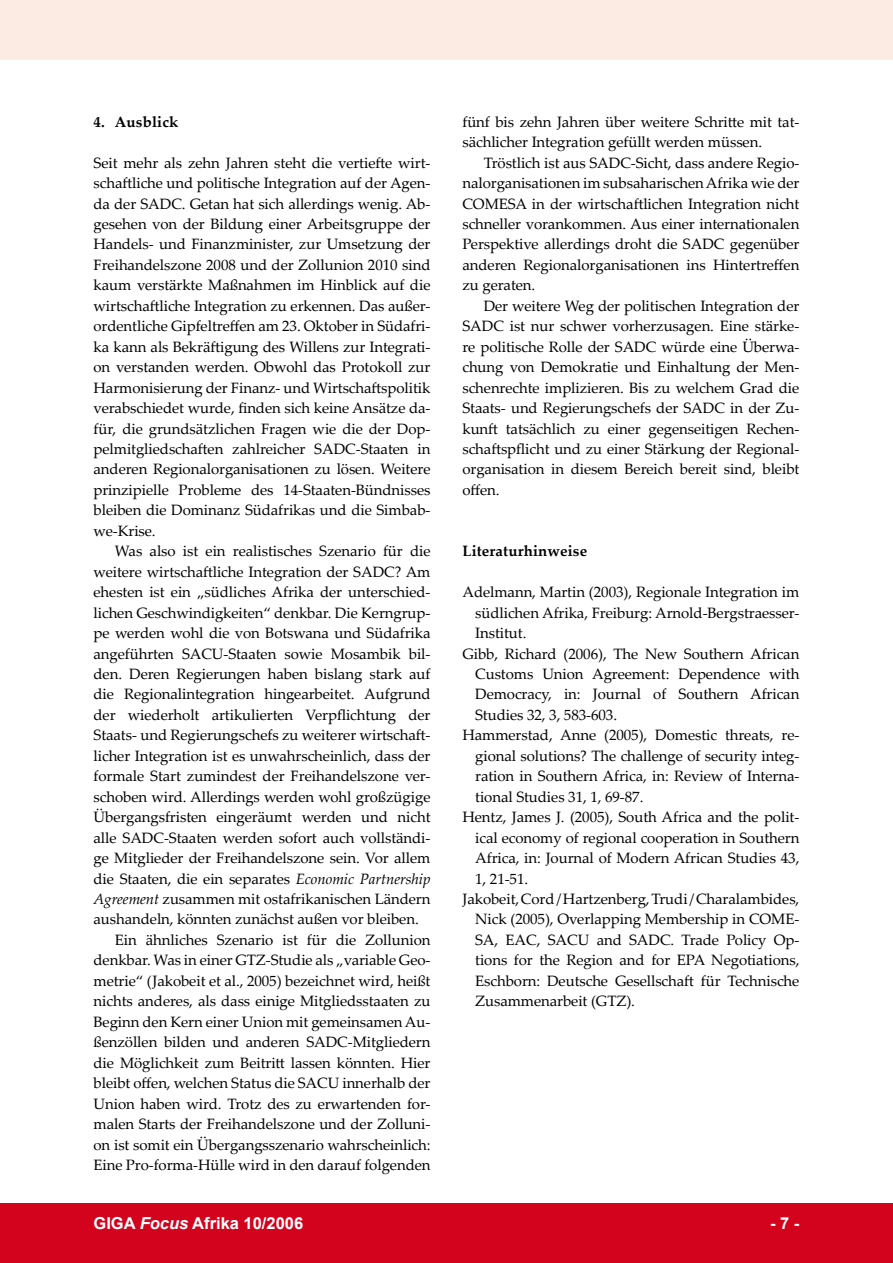
<style>
.page{position:relative;width:893px;height:1263px;background:#fff}
.page>*{position:absolute;margin:0;border:0;box-sizing:border-box;transform-origin:0 0}
.t1{font:700 16.5px "Arial";color:#fff}
.t2{font:15px/20.4px "Palatino Linotype";letter-spacing:-.005em;color:#000;text-align:justify}
.t3{font:700 15px "Palatino Linotype";letter-spacing:.01em;color:#000}
.s1{font-style:italic}
</style>
<div class="page">
<div style="left:0;top:1203px;width:893px;height:60px;background:#d3021d"></div>
<div style="left:0;top:0;width:893px;height:60px;background:#fbebe3"></div>
<p class="t3" style="left:94px;top:111px;width:86px">4. Ausblick</p>
<p class="t2" style="left:94px;top:152px;width:338px">Seit mehr als zehn Jahren steht die vertiefte wirt&shy;schaftliche und politische Integration auf der Agen&shy;da der SADC. Getan hat sich allerdings wenig. Ab&shy;gesehen von der Bildung einer Arbeitsgruppe der Handels- und Finanzminister, zur Umsetzung der Freihandelszone 2008 und der Zollunion 2010 sind kaum verstärkte Maßnahmen im Hinblick auf die wirtschaftliche Integration zu erkennen. Das außer&shy;ordentliche Gipfeltreffen am 23. Oktober in Südafri&shy;ka kann als Bekräftigung des Willens zur Integrati&shy;on verstanden werden. Obwohl das Protokoll zur Harmonisierung der Finanz- und Wirtschaftspolitik verabschiedet wurde, finden sich keine Ansätze da&shy;für, die grundsätzlichen Fragen wie die der Dop&shy;pelmitgliedschaften zahlreicher SADC-Staaten in anderen Regionalorganisationen zu lösen. Weitere prinzipielle Probleme des 14-Staaten-Bündnisses bleiben die Dominanz Südafrikas und die Simbab&shy;we-Krise.</p>
<p class="t2" style="left:115px;top:540px;width:317px">Was also ist ein realistisches Szenario für die</p>
<p class="t2" style="left:94px;top:561px;width:338px">weitere wirtschaftliche Integration der SADC? Am</p>
<p class="t2" style="left:94px;top:581px;width:338px">ehesten ist ein „südliches Afrika der unterschied-</p>
<p class="t2" style="left:94px;top:602px;width:338px">lichen Geschwindigkeiten“ denkbar. Die Kerngrup-</p>
<p class="t2" style="left:94px;top:622px;width:339px">pe werden wohl die von Botswana und Südafrika</p>
<p class="t2" style="left:94px;top:643px;width:338px">angeführten SACU-Staaten sowie Mosambik bil-</p>
<p class="t2" style="left:94px;top:663px;width:338px">den. Deren Regierungen haben bislang stark auf</p>
<p class="t2" style="left:94px;top:684px;width:338px">die Regionalintegration hingearbeitet. Aufgrund</p>
<p class="t2" style="left:94px;top:704px;width:338px">der wiederholt artikulierten Verpflichtung der</p>
<p class="t2" style="left:94px;top:724px;width:338px">Staats- und Regierungschefs zu weiterer wirtschaft-</p>
<p class="t2" style="left:94px;top:745px;width:339px">licher Integration ist es unwahrscheinlich, dass der</p>
<p class="t2" style="left:94px;top:765px;width:338px">formale Start zumindest der Freihandelszone ver-</p>
<p class="t2" style="left:94px;top:786px;width:338px">schoben wird. Allerdings werden wohl großzügige</p>
<p class="t2" style="left:94px;top:806px;width:338px">Übergangsfristen eingeräumt werden und nicht</p>
<p class="t2" style="left:94px;top:827px;width:338px">alle SADC-Staaten werden sofort auch vollständi-</p>
<p class="t2" style="left:94px;top:847px;width:338px">ge Mitglieder der Freihandelszone sein. Vor allem</p>
<p class="t2" style="left:94px;top:868px;width:338px">die Staaten, die ein separates <span class="s1">Economic Partnership</span></p>
<p class="t2" style="left:94px;top:888px;width:338px"><span class="s1">Agreement</span> zusammen mit ostafrikanischen Ländern</p>
<p class="t2" style="left:94px;top:908px;width:327px">aushandeln, könnten zunächst außen vor bleiben.</p>
<p class="t2" style="left:115px;top:929px;width:317px">Ein ähnliches Szenario ist für die Zollunion</p>
<p class="t2" style="left:94px;top:949px;width:338px">denkbar. Was in einer GTZ-Studie als „variable Geo-</p>
<p class="t2" style="left:94px;top:970px;width:338px">metrie“ (Jakobeit et al., 2005) bezeichnet wird, heißt</p>
<p class="t2" style="left:94px;top:990px;width:338px">nichts anderes, als dass einige Mitgliedsstaaten zu</p>
<p class="t2" style="left:94px;top:1011px;width:338px">Beginn den Kern einer Union mit gemeinsamen Au-</p>
<p class="t2" style="left:94px;top:1031px;width:338px">ßenzöllen bilden und anderen SADC-Mitgliedern</p>
<p class="t2" style="left:94px;top:1052px;width:338px">die Möglichkeit zum Beitritt lassen könnten. Hier</p>
<p class="t2" style="left:94px;top:1072px;width:338px">bleibt offen, welchen Status die SACU innerhalb der</p>
<p class="t2" style="left:94px;top:1093px;width:338px">Union haben wird. Trotz des zu erwartenden for-</p>
<p class="t2" style="left:94px;top:1113px;width:338px">malen Starts der Freihandelszone und der Zolluni-</p>
<p class="t2" style="left:94px;top:1133px;width:338px">on ist somit ein Übergangsszenario wahrscheinlich:</p>
<p class="t2" style="left:94px;top:1154px;width:338px">Eine Pro-forma-Hülle wird in den darauf folgenden</p>
<p class="t2" style="left:462px;top:111px;width:338px">fünf bis zehn Jahren über weitere Schritte mit tat&shy;sächlicher Integration gefüllt werden müssen.</p>
<p class="t2" style="left:462px;top:152px;width:339px;text-indent:21px">Tröstlich ist aus SADC-Sicht, dass andere Regio&shy;nalorganisationen im subsaharischen Afrika wie der COMESA in der wirtschaftlichen Integration nicht schneller vorankommen. Aus einer internationalen Perspektive allerdings droht die SADC gegenüber anderen Regionalorganisationen ins Hintertreffen zu geraten.</p>
<p class="t2" style="left:462px;top:295px;width:338px;text-indent:21px">Der weitere Weg der politischen Integration der SADC ist nur schwer vorherzusagen. Eine stärke&shy;re politische Rolle der SADC würde eine Überwa&shy;chung von Demokratie und Einhaltung der Men&shy;schenrechte implizieren. Bis zu welchem Grad die Staats- und Regierungschefs der SADC in der Zu&shy;kunft tatsächlich zu einer gegenseitigen Rechen&shy;schaftspflicht und zu einer Stärkung der Regional&shy;organisation in diesem Bereich bereit sind, bleibt offen.</p>
<p class="t3" style="left:462px;top:540px;width:126px">Literaturhinweise</p>
<p class="t2" style="left:462px;top:581px;width:338px">Adelmann, Martin (2003), Regionale Integration im</p>
<p class="t2" style="left:475px;top:602px;width:326px">südlichen Afrika, Freiburg: Arnold-Bergstraesser-</p>
<p class="t2" style="left:475px;top:622px;width:53px">Institut.</p>
<p class="t2" style="left:462px;top:643px;width:338px">Gibb, Richard (2006), The New Southern African</p>
<p class="t2" style="left:475px;top:663px;width:326px">Customs Union Agreement: Dependence with</p>
<p class="t2" style="left:475px;top:684px;width:326px">Democracy, in: Journal of Southern African</p>
<p class="t2" style="left:475px;top:704px;width:143px">Studies 32, 3, 583-603.</p>
<p class="t2" style="left:462px;top:724px;width:338px">Hammerstad, Anne (2005), Domestic threats, re-</p>
<p class="t2" style="left:475px;top:745px;width:326px">gional solutions? The challenge of security integ-</p>
<p class="t2" style="left:475px;top:765px;width:325px">ration in Southern Africa, in: Review of Interna-</p>
<p class="t2" style="left:475px;top:786px;width:170px">tional Studies 31, 1, 69-87.</p>
<p class="t2" style="left:462px;top:806px;width:338px">Hentz, James J. (2005), South Africa and the polit-</p>
<p class="t2" style="left:475px;top:827px;width:326px">ical economy of regional cooperation in Southern</p>
<p class="t2" style="left:475px;top:847px;width:326px">Africa, in: Journal of Modern African Studies 43,</p>
<p class="t2" style="left:475px;top:868px;width:55px">1, 21-51.</p>
<p class="t2" style="left:462px;top:888px;width:338px">Jakobeit, Cord / Hartzenberg, Trudi / Charalambides,</p>
<p class="t2" style="left:475px;top:908px;width:325px">Nick (2005), Overlapping Membership in COME-</p>
<p class="t2" style="left:475px;top:929px;width:325px">SA, EAC, SACU and SADC. Trade Policy Op-</p>
<p class="t2" style="left:475px;top:949px;width:326px">tions for the Region and for EPA Negotiations,</p>
<p class="t2" style="left:475px;top:970px;width:326px">Eschborn: Deutsche Gesellschaft für Technische</p>
<p class="t2" style="left:475px;top:990px;width:161px">Zusammenarbeit (GTZ).</p>
<p class="t1" style="left:94px;top:1212px;width:211px">GIGA <span class="s1">Focus</span> Afrika 10/2006</p>
<p class="t1" style="left:770px;top:1212px;width:31px">- -</p>
</div>
